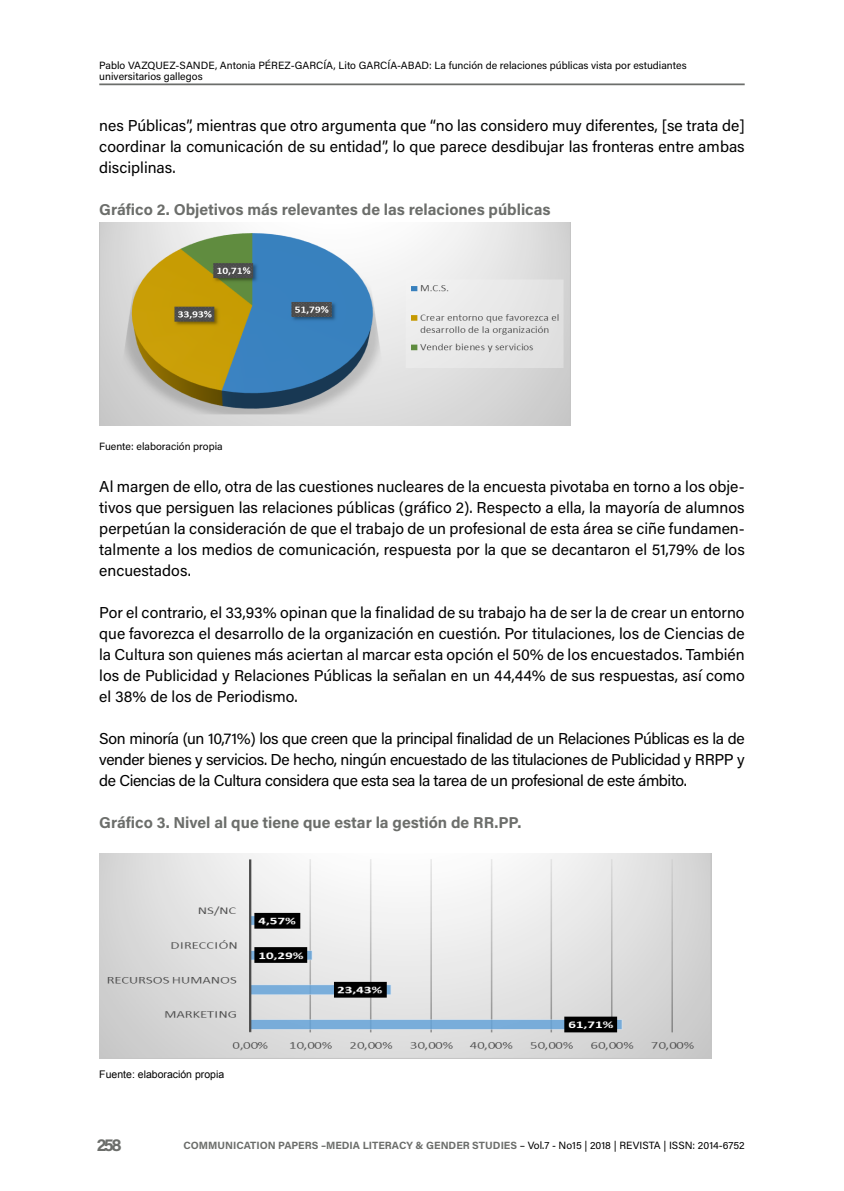
<style>
.page{position:relative;width:844px;height:1191px;background:#fff}
.page>*{position:absolute;margin:0;border:0;box-sizing:border-box;transform-origin:0 0}
.t1{font:700 17.5px "Acumin Pro";color:#6c6e6b}
.t2{font:15.75px/21px "Acumin Pro";color:#000;text-align:justify}
.t3{font:700 15.75px "Acumin Pro";color:#6c6e6b}
.t4{font:10.5px/10.5px "Acumin Pro";color:#000}
.t5{font:700 10.5px "Acumin Pro";color:#6c6e6b}
.t6{font:10.5px "Arial";color:#000}
.s1{font-weight:400;color:#000}
</style>
<div class="page">
<hr style="left:99px;top:83px;width:645px;height:2px;background:#6c6e6b">
<img style="left:99px;top:853px;width:612px;height:205px">
<img style="left:100px;top:223px;width:470px;height:203px">
<p class="t4" style="left:99px;top:60px;width:588px">Pablo VAZQUEZ-SANDE, Antonia PÉREZ-GARCÍA, Lito GARCÍA-ABAD: La función de relaciones públicas vista por estudiantes universitarios gallegos</p>
<p class="t2" style="left:99px;top:114px;width:646px">nes Públicas”, mientras que otro argumenta que “no las considero muy diferentes, [se trata de] coordinar la comunicación de su entidad”, lo que parece desdibujar las fronteras entre ambas disciplinas.</p>
<p class="t3" style="left:99px;top:198px;width:452px">Gráfico 2. Objetivos más relevantes de las relaciones públicas</p>
<p class="t4" style="left:99px;top:440px;width:125px">Fuente: elaboración propia</p>
<p class="t2" style="left:99px;top:475px;width:646px">Al margen de ello, otra de las cuestiones nucleares de la encuesta pivotaba en torno a los obje&shy;tivos que persiguen las relaciones públicas (gráfico 2). Respecto a ella, la mayoría de alumnos perpetúan la consideración de que el trabajo de un profesional de esta área se ciñe fundamen&shy;talmente a los medios de comunicación, respuesta por la que se decantaron el 51,79% de los encuestados.</p>
<p class="t2" style="left:99px;top:601px;width:646px">Por el contrario, el 33,93% opinan que la finalidad de su trabajo ha de ser la de crear un entorno que favorezca el desarrollo de la organización en cuestión. Por titulaciones, los de Ciencias de la Cultura son quienes más aciertan al marcar esta opción el 50% de los encuestados. También los de Publicidad y Relaciones Públicas la señalan en un 44,44% de sus respuestas, así como el 38% de los de Periodismo.</p>
<p class="t2" style="left:99px;top:727px;width:646px">Son minoría (un 10,71%) los que creen que la principal finalidad de un Relaciones Públicas es la de vender bienes y servicios. De hecho, ningún encuestado de las titulaciones de Publicidad y RRPP y de Ciencias de la Cultura considera que esta sea la tarea de un profesional de este ámbito.</p>
<p class="t3" style="left:99px;top:811px;width:423px">Gráfico 3. Nivel al que tiene que estar la gestión de RR.PP.</p>
<p class="t6" style="left:99px;top:1067px;width:126px">Fuente: elaboración propia</p>
<p class="t1" style="left:97px;top:1132px;width:26px">258</p>
<p class="t5" style="left:183px;top:1137px;width:562px">COMMUNICATION PAPERS –MEDIA LITERACY &amp; GENDER STUDIES <span class="s1">– Vol.7 - No15 | 2018 | REVISTA | ISSN: 2014-6752</span></p>
</div>
